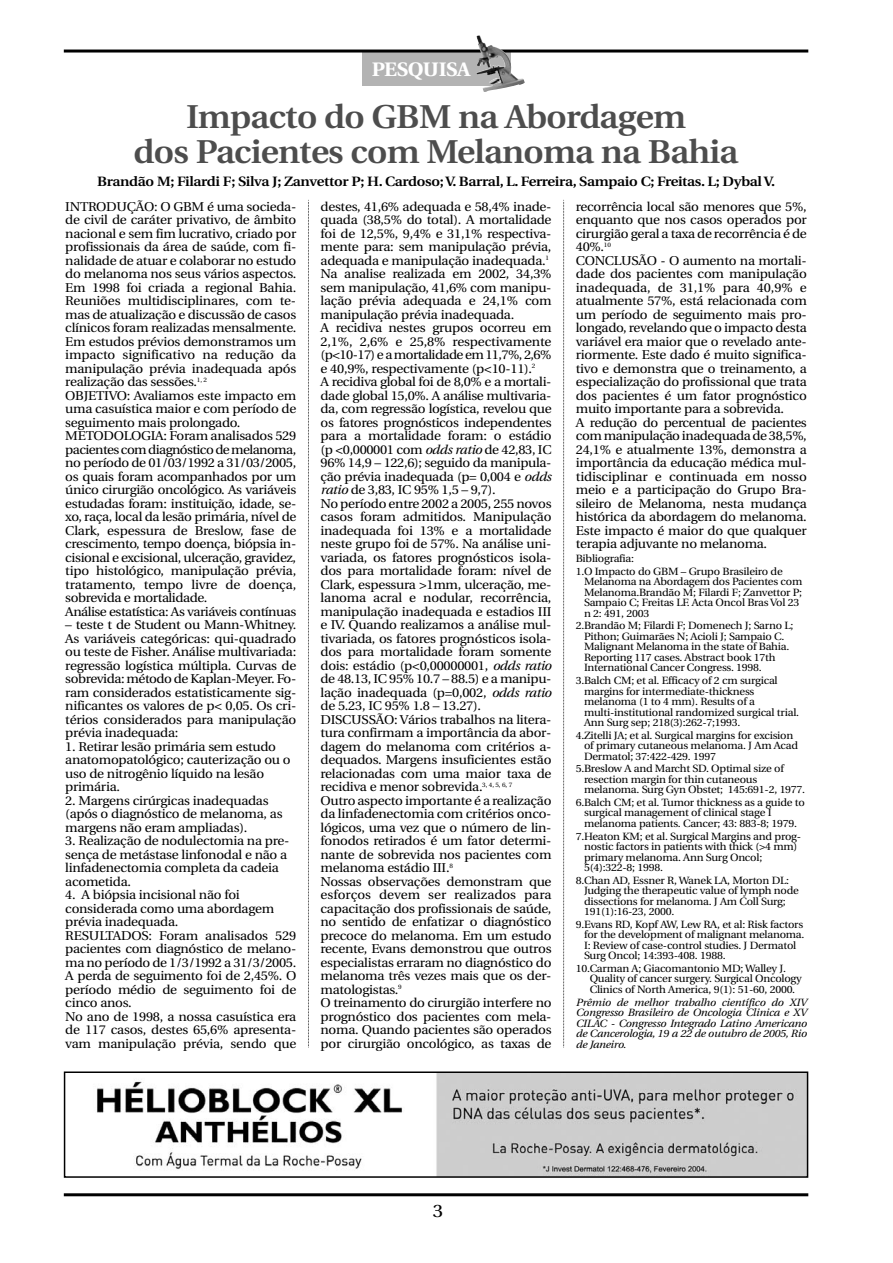
<style>
.page{position:relative;width:893px;height:1263px;background:#fff}
.page>*{position:absolute;margin:0;border:0;box-sizing:border-box;transform-origin:0 0}
.t1{font:600 33px/34.5px "Utopia";letter-spacing:-.02em;color:#4d4d4d;text-align:center;scale:1.06 1}
.t2{font:700 19.5px "Utopia";letter-spacing:-.025em;color:#fff;scale:1.06 1}
.t3{font:18px "Utopia";color:#000;scale:1.1 1}
.t4{font:600 13.5px "Utopia";letter-spacing:-.02em;color:#000;scale:1.1 1}
.t5{font:12.75px/13.5px "Utopia";letter-spacing:-.02em;color:#000;scale:1.06 1}
.t6{font:10.5px/10.5px "Utopia";letter-spacing:-.02em;color:#000;scale:1.06 1}
.t7{font:italic 10.5px/10.5px "Utopia";letter-spacing:-.02em;color:#000;text-align:justify;scale:1.06 1}
.s1{font-style:italic}
</style>
<div class="page">
<div style="left:361px;top:51px;width:149px;height:34px;background:#b3b3b3"></div>
<img style="left:97px;top:1074px;width:708px;height:101px">
<div style="left:64px;top:1071px;width:744px;height:107px;border:2px solid #000"></div>
<svg style="left:308px;top:200px;width:1px;height:848px"></svg>
<svg style="left:563px;top:200px;width:1px;height:848px"></svg>
<hr style="left:64px;top:50px;width:744px;height:3px;background:#000">
<hr style="left:64px;top:1193px;width:744px;height:3px;background:#000">
<img style="left:476px;top:35px;width:48px;height:57px">
<h2 class="t2" style="left:372px;top:61px;width:95px">PESQUISA</h2>
<h1 class="t1" style="left:134px;top:103px;width:572px">Impacto do GBM na Abordagem<br>dos Pacientes com Melanoma na Bahia</h1>
<p class="t4" style="left:97px;top:176px;width:618px">Brandão M; Filardi F; Silva J; Zanvettor P; H. Cardoso;V. Barral, L. Ferreira, Sampaio C; Freitas. L; Dybal V.</p>
<p class="t5" style="left:65px;top:201px;width:219px">INTRODUÇÃO: O GBM é uma socieda&shy;de civil de caráter privativo, de âmbito nacional e sem fim lucrativo, criado por profissionais da área de saúde, com fi&shy;nalidade de atuar e colaborar no estudo do melanoma nos seus vários aspectos.<br>Em 1998 foi criada a regional Bahia.<br>Reuniões multidisciplinares, com te&shy;mas de atualização e discussão de casos clínicos foram realizadas mensalmente.<br>Em estudos prévios demonstramos um impacto significativo na redução da manipulação prévia inadequada após realização das sessões.<sup>1,</sup> <sup>2<br></sup>OBJETIVO: Avaliamos este impacto em uma casuística maior e com período de seguimento mais prolongado.<br>METODOLOGIA: Foram analisados 529 pacientes com diagnóstico de melanoma, no período de 01/03/1992 a 31/03/2005, os quais foram acompanhados por um único cirurgião oncológico. As variáveis estudadas foram: instituição, idade, se&shy;xo, raça, local da lesão primária, nível de Clark, espessura de Breslow, fase de crescimento, tempo doença, biópsia in&shy;cisional e excisional, ulceração, gravidez, tipo histológico, manipulação prévia, tratamento, tempo livre de doença, sobrevida e mortalidade.<br>Análise estatística: As variáveis contínuas</p>
<p class="t5" style="left:65px;top:619px;width:219px;text-align:justify">– teste t de Student ou Mann-Whitney.<br>As variáveis categóricas: qui-quadrado ou teste de Fisher. Análise multivariada: regressão logística múltipla. Curvas de sobrevida: método de Kaplan-Meyer. Fo&shy;ram considerados estatisticamente sig&shy;nificantes os valores de p&lt; 0,05. Os cri&shy;térios considerados para manipulação prévia inadequada:</p>
<p class="t5" style="left:65px;top:741px;width:214px">1. Retirar lesão primária sem estudo anatomopatológico; cauterização ou o uso de nitrogênio líquido na lesão primária.</p>
<p class="t5" style="left:65px;top:795px;width:206px">2. Margens cirúrgicas inadequadas (após o diagnóstico de melanoma, as margens não eram ampliadas).</p>
<p class="t5" style="left:65px;top:835px;width:213px">3. Realização de nodulectomia na pre&shy;sença de metástase linfonodal e não a linfadenectomia completa da cadeia acometida.</p>
<p class="t5" style="left:65px;top:889px;width:219px">4. A biópsia incisional não foi considerada como uma abordagem prévia inadequada.<br>RESULTADOS: Foram analisados 529 pacientes com diagnóstico de melano&shy;ma no período de 1/3/1992 a 31/3/2005.<br>A perda de seguimento foi de 2,45%. O período médio de seguimento foi de cinco anos.<br>No ano de 1998, a nossa casuística era de 117 casos, destes 65,6% apresenta&shy;vam manipulação prévia, sendo que</p>
<p class="t5" style="left:320px;top:201px;width:219px">destes, 41,6% adequada e 58,4% inade&shy;quada (38,5% do total). A mortalidade foi de 12,5%, 9,4% e 31,1% respectiva&shy;mente para: sem manipulação prévia, adequada e manipulação inadequada.<sup>1<br></sup>Na analise realizada em 2002, 34,3% sem manipulação, 41,6% com manipu&shy;lação prévia adequada e 24,1% com manipulação prévia inadequada.<br>A recidiva nestes grupos ocorreu em 2,1%, 2,6% e 25,8% respectivamente (p&lt;10-17) e a mortalidade em 11,7%, 2,6% e 40,9%, respectivamente (p&lt;10-11).<sup>2<br></sup>A recidiva global foi de 8,0% e a mortali&shy;dade global 15,0%. A análise multivaria&shy;da, com regressão logística, revelou que os fatores prognósticos independentes para a mortalidade foram: o estádio (p &lt;0,000001 com <span class="s1">odds ratio</span> de 42,83, IC 96% 14,9 – 122,6); seguido da manipula&shy;ção prévia inadequada (p= 0,004 e <span class="s1">odds ratio</span> de 3,83, IC 95% 1,5 – 9,7).<br>No período entre 2002 a 2005, 255 novos casos foram admitidos. Manipulação inadequada foi 13% e a mortalidade neste grupo foi de 57%. Na análise uni&shy;variada, os fatores prognósticos isola&shy;dos para mortalidade foram: nível de Clark, espessura &gt;1mm, ulceração, me&shy;lanoma acral e nodular, recorrência, manipulação inadequada e estadios III e IV. Quando realizamos a análise mul&shy;tivariada, os fatores prognósticos isola&shy;dos para mortalidade foram somente dois: estádio (p&lt;0,00000001, <span class="s1">odds ratio </span>de 48.13, IC 95% 10.7 – 88.5) e a manipu&shy;lação inadequada (p=0,002, <span class="s1">odds ratio </span>de 5.23, IC 95% 1.8 – 13.27).<br>DISCUSSÃO: Vários trabalhos na litera&shy;tura confirmam a importância da abor&shy;dagem do melanoma com critérios a&shy;dequados. Margens insuficientes estão relacionadas com uma maior taxa de recidiva e menor sobrevida.<sup>3,</sup> <sup>4,</sup> <sup>5,</sup> <sup>6,</sup> <sup>7<br></sup>Outro aspecto importante é a realização da linfadenectomia com critérios onco&shy;lógicos, uma vez que o número de lin&shy;fonodos retirados é um fator determi&shy;nante de sobrevida nos pacientes com melanoma estádio III.<sup>8<br></sup>Nossas observações demonstram que esforços devem ser realizados para capacitação dos profissionais de saúde, no sentido de enfatizar o diagnóstico precoce do melanoma. Em um estudo recente, Evans demonstrou que outros especialistas erraram no diagnóstico do melanoma três vezes mais que os der&shy;matologistas.<sup>9<br></sup>O treinamento do cirurgião interfere no prognóstico dos pacientes com mela&shy;noma. Quando pacientes são operados por cirurgião oncológico, as taxas de</p>
<p class="t5" style="left:576px;top:201px;width:219px">recorrência local são menores que 5%, enquanto que nos casos operados por cirurgião geral a taxa de recorrência é de 40%.<sup>10<br></sup>CONCLUSÃO - O aumento na mortali&shy;dade dos pacientes com manipulação inadequada, de 31,1% para 40,9% e atualmente 57%, está relacionada com um período de seguimento mais pro&shy;longado, revelando que o impacto desta variável era maior que o revelado ante&shy;riormente. Este dado é muito significa&shy;tivo e demonstra que o treinamento, a especialização do profissional que trata dos pacientes é um fator prognóstico muito importante para a sobrevida.<br>A redução do percentual de pacientes com manipulação inadequada de 38,5%, 24,1% e atualmente 13%, demonstra a importância da educação médica mul&shy;tidisciplinar e continuada em nosso meio e a participação do Grupo Bra&shy;sileiro de Melanoma, nesta mudança histórica da abordagem do melanoma.<br>Este impacto é maior do que qualquer terapia adjuvante no melanoma.</p>
<p class="t6" style="left:576px;top:553px;width:197px;line-height:12.6px">Bibliografia:<br>1.O Impacto do GBM – Grupo Brasileiro de</p>
<p class="t6" style="left:584px;top:577px;width:207px">Melanoma na Abordagem dos Pacientes com Melanoma.Brandão M; Filardi F; Zanvettor P; Sampaio C; Freitas LF. Acta Oncol Bras Vol 23 n 2: 491, 2003</p>
<p class="t6" style="left:584px;top:622px;width:199px;text-indent:-8px">2.Brandão M; Filardi F; Domenech J; Sarno L; Pithon; Guimarães N; Acioli J; Sampaio C.<br>Malignant Melanoma in the state of Bahia.<br>Reporting 117 cases. Abstract book 17th International Cancer Congress. 1998.</p>
<p class="t6" style="left:584px;top:676px;width:204px;text-indent:-8px">3.Balch CM; et al. Efficacy of 2 cm surgical margins for intermediate-thickness melanoma (1 to 4 mm). Results of a multi-institutional randomized surgical trial.<br>Ann Surg sep; 218(3):262-7;1993.</p>
<p class="t6" style="left:584px;top:731px;width:203px;text-indent:-8px">4.Zitelli JA; et al. Surgical margins for excision of primary cutaneous melanoma. J Am Acad<br>Dermatol; 37:422-429. 1997</p>
<p class="t6" style="left:584px;top:764px;width:210px;text-indent:-8px">5.Breslow A and Marcht SD. Optimal size of resection margin for thin cutaneous melanoma. Surg Gyn Obstet; 145:691-2, 1977.</p>
<p class="t6" style="left:584px;top:798px;width:210px;text-indent:-8px">6.Balch CM; et al. Tumor thickness as a guide to surgical management of clinical stage I melanoma patients. Cancer; 43: 883-8; 1979.</p>
<p class="t6" style="left:584px;top:832px;width:206px;text-indent:-8px">7.Heaton KM; et al. Surgical Margins and prog&shy;nostic factors in patients with thick (&gt;4 mm) primary melanoma. Ann Surg Oncol; 5(4):322-8; 1998.</p>
<p class="t6" style="left:584px;top:876px;width:204px;text-indent:-8px">8.Chan AD, Essner R, Wanek LA, Morton DL:<br>Judging the therapeutic value of lymph node dissections for melanoma. J Am Coll Surg; 191(1):16-23, 2000.</p>
<p class="t6" style="left:584px;top:920px;width:209px;text-indent:-8px">9.Evans RD, Kopf AW, Lew RA, et al: Risk factors for the development of malignant melanoma.<br>I: Review of case-control studies. J Dermatol Surg Oncol; 14:393-408. 1988.</p>
<p class="t6" style="left:589px;top:964px;width:201px;text-indent:-14px">10.Carman A; Giacomantonio MD; Walley J.<br>Quality of cancer surgery. Surgical Oncology<br>Clinics of North America, 9(1): 51-60, 2000.</p>
<p class="t7" style="left:576px;top:998px;width:219px">Prêmio de melhor trabalho científico do XIV Congresso Brasileiro de Oncologia Clinica e XV CILAC - Congresso Integrado Latino Americano de Cancerologia, 19 a 22 de outubro de 2005, Rio de Janeiro.</p>
<h3 class="t3" style="left:433px;top:1203px;width:11px">3</h3>
</div>
